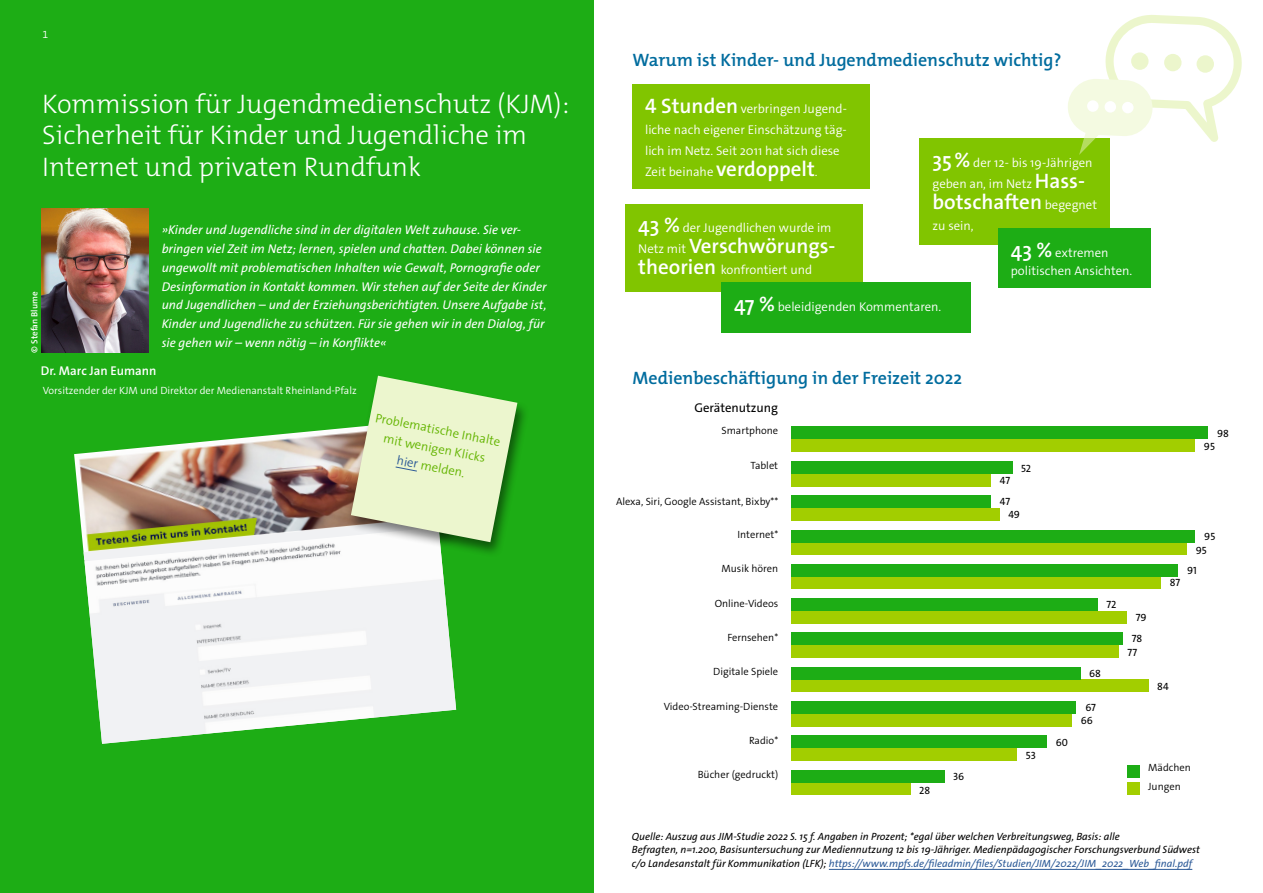
<style>
.page{position:relative;width:1263px;height:893px;background:#fff}
.page>*{position:absolute;margin:0;border:0;box-sizing:border-box;transform-origin:0 0}
.t1{font:300 27px/31.5px "The Mix Os F";color:#fff}
.t2{font:600 21px "The Sans Os F";color:#fff}
.t3{font:600 18px "The Mix Os F";color:#006c9e}
.t4{font:italic 12.75px/18.8px "The Sans Os F";color:#fff}
.t5{font:300 12.75px/21px "The Sans Os F";color:#fff}
.t6{font:300 12.75px/18.8px "The Sans Os F";color:#63b400;text-align:center}
.t7{font:600 12.75px "The Sans Os F";color:#fff}
.t8{font:12.75px "The Sans Os F";color:#000}
.t9{font:italic 10.5px/13.5px "The Sans Os F";color:#000}
.t10{font:300 10.5px "The Sans Os F";color:#000}
.t11{font:300 10.5px "The Sans Os F";color:#fff}
.t12{font:10.5px "The Sans Os F";color:#000}
.t13{font:600 9px "The Sans Os F";color:#fff}
.s1{color:#2c5a97}
.s2{font-weight:600;font-size:21px}
.s3{font-weight:300;font-size:12.75px}
</style>
<div class="page">
<div style="left:0;top:0;width:593px;height:893px;background:#1dad15"></div>
<div style="left:632px;top:84px;width:238px;height:104px;background:#81c500"></div>
<div style="left:625px;top:204px;width:238px;height:88px;background:#81c500"></div>
<div style="left:721px;top:282px;width:250px;height:51px;background:#1dad15"></div>
<div style="left:920px;top:138px;width:190px;height:107px;background:#81c500"></div>
<div style="left:998px;top:228px;width:153px;height:60px;background:#1dad15"></div>
<svg style="left:1068px;top:15px;width:174px;height:140px"></svg>
<img style="left:41px;top:208px;width:108px;height:145px">
<img style="left:76px;top:428px;width:270px;height:129px">
<svg style="left:84px;top:518px;width:262px;height:9px;background:#968c66"></svg>
<img style="left:84px;top:527px;width:372px;height:217px">
<div style="left:346px;top:375px;width:184px;height:183px;background:#000;opacity:.5"></div>
<svg style="left:351px;top:376px;width:166px;height:166px;background:#c1dfa8"></svg>
<hr style="left:829px;top:869px;width:363px;height:1px;background:#2c5a97">
<div style="left:791px;top:439px;width:404px;height:13px;background:#a2ce00"></div>
<div style="left:791px;top:427px;width:417px;height:12px;background:#1dad15"></div>
<div style="left:791px;top:542px;width:396px;height:13px;background:#a2ce00"></div>
<div style="left:791px;top:530px;width:404px;height:12px;background:#1dad15"></div>
<div style="left:791px;top:474px;width:200px;height:12px;background:#a2ce00"></div>
<div style="left:791px;top:461px;width:222px;height:13px;background:#1dad15"></div>
<div style="left:791px;top:508px;width:209px;height:12px;background:#a2ce00"></div>
<div style="left:791px;top:496px;width:200px;height:12px;background:#1dad15"></div>
<div style="left:791px;top:577px;width:370px;height:12px;background:#a2ce00"></div>
<div style="left:791px;top:564px;width:387px;height:13px;background:#1dad15"></div>
<div style="left:791px;top:611px;width:336px;height:13px;background:#a2ce00"></div>
<div style="left:791px;top:598px;width:307px;height:13px;background:#1dad15"></div>
<div style="left:791px;top:645px;width:328px;height:13px;background:#a2ce00"></div>
<div style="left:791px;top:632px;width:332px;height:13px;background:#1dad15"></div>
<div style="left:791px;top:679px;width:358px;height:13px;background:#a2ce00"></div>
<div style="left:791px;top:667px;width:290px;height:12px;background:#1dad15"></div>
<div style="left:791px;top:714px;width:281px;height:13px;background:#a2ce00"></div>
<div style="left:791px;top:701px;width:285px;height:13px;background:#1dad15"></div>
<div style="left:791px;top:748px;width:226px;height:13px;background:#a2ce00"></div>
<div style="left:791px;top:735px;width:256px;height:13px;background:#1dad15"></div>
<div style="left:791px;top:782px;width:119px;height:13px;background:#a2ce00"></div>
<div style="left:791px;top:770px;width:153px;height:12px;background:#1dad15"></div>
<div style="left:1127px;top:765px;width:13px;height:12px;background:#1dad15"></div>
<div style="left:1127px;top:783px;width:13px;height:12px;background:#a2ce00"></div>
<p class="t11" style="left:43px;top:27px;width:7px">1</p>
<h1 class="t1" style="left:42px;top:88px;width:528px">Kommission für Jugendmedienschutz (KJM):<br>Sicherheit für Kinder und Jugendliche im<br>Internet und privaten Rundfunk</h1>
<p class="t13" style="left:29px;top:353px;width:63px;rotate:-90deg">© Stefan Blume</p>
<p class="t4" style="left:162px;top:221px;width:386px">»Kinder und Jugendliche sind in der digitalen Welt zuhause. Sie ver&shy;bringen viel Zeit im Netz; lernen, spielen und chatten. Dabei können sie ungewollt mit problematischen Inhalten wie Gewalt, Pornografie oder Desinformation in Kontakt kommen. Wir stehen auf der Seite der Kinder und Jugendlichen – und der Erziehungsberichtigten. Unsere Aufgabe ist, Kinder und Jugendliche zu schützen. Für sie gehen wir in den Dialog, für sie gehen wir – wenn nötig – in Konflikte«</p>
<p class="t7" style="left:41px;top:363px;width:117px">Dr. Marc Jan Eumann</p>
<p class="t11" style="left:43px;top:383px;width:316px">Vorsitzender der KJM und Direktor der Medienanstalt Rheinland-Pfalz</p>
<p class="t6" style="left:377px;top:408px;width:129px;rotate:11deg">Problematische Inhalte mit wenigen Klicks <span class="s1">hier</span> melden.</p>
<h2 class="t3" style="left:632px;top:48px;width:431px">Warum ist Kinder- und Jugendmedienschutz wichtig?</h2>
<p class="t5" style="left:645px;top:98px;width:203px"><span class="s2">4 Stunden</span> verbringen Jugend&shy;liche nach eigener Einschätzung täg&shy;lich im Netz. Seit 2011 hat sich diese<br>Zeit beinahe <span class="s2">verdoppelt</span>.</p>
<p class="t5" style="left:638px;top:218px;width:195px"><span class="s2">43 %</span> der Jugendlichen wurde im</p>
<p class="t2" style="left:638px;top:233px;width:199px"><span class="s3">Netz mit</span> Verschwörungs-</p>
<p class="t5" style="left:638px;top:260px;width:175px"><span class="s2">theorien</span> konfrontiert und</p>
<p class="t5" style="left:734px;top:296px;width:209px"><span class="s2">47 %</span> beleidigenden Kommentaren.</p>
<p class="t5" style="left:932px;top:152px;width:162px"><span class="s2">35%</span> der 12- bis 19-Jährigen geben an, im Netz <span class="s2">Hass-</span></p>
<p class="t2" style="left:932px;top:188px;width:166px">botschaften <span class="s3">begegnet</span></p>
<p class="t5" style="left:932px;top:215px;width:42px">zu sein,</p>
<p class="t5" style="left:1011px;top:243px;width:123px;line-height:18.8px"><span class="s2">43 %</span> extremen politischen Ansichten.</p>
<h2 class="t3" style="left:632px;top:367px;width:331px">Medienbeschäftigung in der Freizeit 2022</h2>
<h3 class="t8" style="left:694px;top:400px;width:85px">Gerätenutzung</h3>
<p class="t10" style="left:721px;top:424px;width:58px">Smartphone</p>
<p class="t10" style="left:750px;top:459px;width:29px">Tablet</p>
<p class="t10" style="left:616px;top:494px;width:164px">Alexa, Siri, Google Assistant, Bixby**</p>
<p class="t10" style="left:737px;top:528px;width:42px">Internet*</p>
<p class="t10" style="left:721px;top:561px;width:58px">Musik hören</p>
<p class="t10" style="left:715px;top:596px;width:65px">Online-Videos</p>
<p class="t10" style="left:727px;top:630px;width:52px">Fernsehen*</p>
<p class="t10" style="left:713px;top:665px;width:67px">Digitale Spiele</p>
<p class="t10" style="left:664px;top:700px;width:116px">Video-Streaming-Dienste</p>
<p class="t10" style="left:749px;top:734px;width:31px">Radio*</p>
<p class="t10" style="left:698px;top:768px;width:82px">Bücher (gedruckt)</p>
<p class="t12" style="left:919px;top:783px;width:13px">28</p>
<p class="t12" style="left:953px;top:770px;width:13px">36</p>
<p class="t12" style="left:1000px;top:474px;width:12px">47</p>
<p class="t12" style="left:1021px;top:461px;width:11px">52</p>
<p class="t12" style="left:1000px;top:495px;width:12px">47</p>
<p class="t12" style="left:1008px;top:508px;width:13px">49</p>
<p class="t12" style="left:1026px;top:748px;width:11px">53</p>
<p class="t12" style="left:1217px;top:427px;width:13px">98</p>
<p class="t12" style="left:1204px;top:440px;width:12px">95</p>
<p class="t12" style="left:1056px;top:736px;width:14px">60</p>
<p class="t12" style="left:1106px;top:598px;width:12px">72</p>
<p class="t12" style="left:1089px;top:666px;width:13px">68</p>
<p class="t12" style="left:1085px;top:700px;width:12px">67</p>
<p class="t12" style="left:1081px;top:714px;width:14px">66</p>
<p class="t12" style="left:1136px;top:611px;width:12px">79</p>
<p class="t12" style="left:1127px;top:645px;width:11px">77</p>
<p class="t12" style="left:1132px;top:632px;width:12px">78</p>
<p class="t12" style="left:1204px;top:530px;width:12px">95</p>
<p class="t12" style="left:1196px;top:544px;width:12px">95</p>
<p class="t12" style="left:1187px;top:564px;width:11px">91</p>
<p class="t12" style="left:1170px;top:576px;width:12px">87</p>
<p class="t12" style="left:1157px;top:679px;width:13px">84</p>
<p class="t10" style="left:1148px;top:761px;width:44px">Mädchen</p>
<p class="t10" style="left:1148px;top:779px;width:34px">Jungen</p>
<p class="t9" style="left:632px;top:830px;width:489px">Quelle: Auszug aus JIM-Studie 2022 S. 15 f. Angaben in Prozent; *egal über welchen Verbreitungsweg, Basis: alle</p>
<p class="t9" style="left:632px;top:843px;width:569px">Befragten, n=1.200, Basisuntersuchung zur Mediennutzung 12 bis 19-Jähriger. Medienpädagogischer Forschungsverbund Südwest c/o Landesanstalt für Kommunikation (LFK); <span class="s1">https://www.mpfs.de/fileadmin/files/Studien/JIM/2022/JIM_2022_Web_final.pdf</span></p>
</div>
